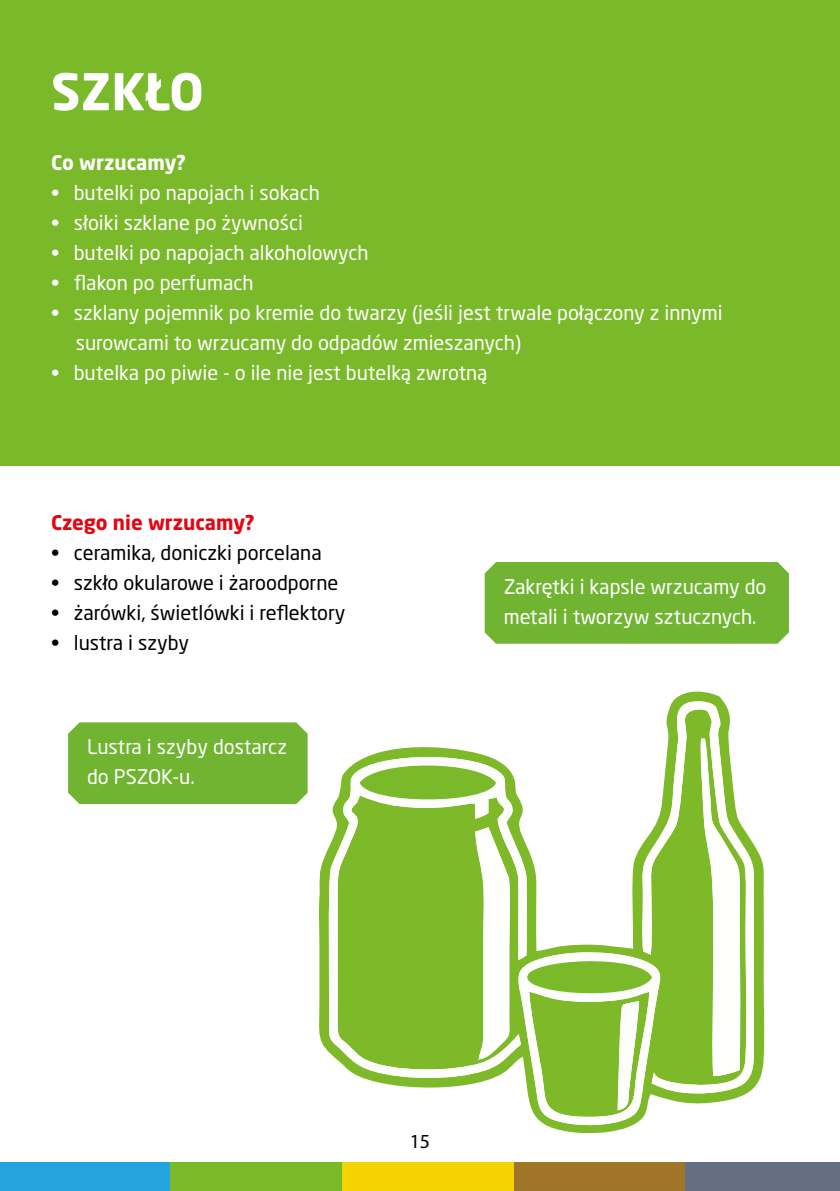
<style>
.page{position:relative;width:840px;height:1191px;background:#fff}
.page>*{position:absolute;margin:0;border:0;box-sizing:border-box;transform-origin:0 0}
.t1{font:700 50px "Neo Sans Pro";letter-spacing:-.005em;color:#fff}
.t2{font:20px/30px "Neo Sans Pro";color:#fff}
.t3{font:20px "Neo Sans Pro";color:#000}
.t4{font:700 20px "Neo Sans Pro";color:#e30613}
.t5{font:700 20px "Neo Sans Pro";color:#fff}
.t6{font:20px "Myriad Pro";color:#000}
</style>
<div class="page">
<div style="left:0;top:1162px;width:171px;height:29px;background:#23a4de"></div>
<div style="left:170px;top:1162px;width:172px;height:29px;background:#7ab929"></div>
<div style="left:342px;top:1162px;width:171px;height:29px;background:#f4d300"></div>
<div style="left:513px;top:1162px;width:172px;height:29px;background:#9f7527"></div>
<div style="left:685px;top:1162px;width:154px;height:29px;background:#656f84"></div>
<div style="left:484px;top:562px;width:304px;height:81px;background:#70b432"></div>
<div style="left:68px;top:722px;width:239px;height:82px;background:#70b432"></div>
<div style="left:0;top:0;width:839px;height:465px;background:#7ab929"></div>
<svg style="left:318px;top:691px;width:447px;height:443px"></svg>
<svg style="left:327px;top:753px;width:199px;height:327px;fill:#7db928"></svg>
<svg style="left:639px;top:700px;width:115px;height:393px;fill:#7eb92a"></svg>
<svg style="left:359px;top:759px;width:136px;height:46px"></svg>
<svg style="left:475px;top:827px;width:187px;height:299px"></svg>
<h1 class="t1" style="left:51px;top:60px;width:154px">SZKŁO</h1>
<p class="t5" style="left:51px;top:150px;width:136px">Co wrzucamy?</p>
<p class="t2" style="left:51px;top:178px;width:270px">• butelki po napojach i sokach</p>
<p class="t2" style="left:51px;top:208px;width:253px">• słoiki szklane po żywności</p>
<p class="t2" style="left:51px;top:238px;width:319px">• butelki po napojach alkoholowych</p>
<p class="t2" style="left:51px;top:268px;width:204px">• flakon po perfumach</p>
<p class="t2" style="left:76px;top:298px;width:648px;text-indent:-25px">• szklany pojemnik po kremie do twarzy (jeśli jest trwale połączony z innymi surowcami to wrzucamy do odpadów zmieszanych)</p>
<p class="t2" style="left:51px;top:358px;width:438px">• butelka po piwie - o ile nie jest butelką zwrotną</p>
<p class="t4" style="left:51px;top:510px;width:205px">Czego nie wrzucamy?</p>
<p class="t3" style="left:51px;top:541px;width:272px">• ceramika, doniczki porcelana</p>
<p class="t3" style="left:51px;top:571px;width:289px">• szkło okularowe i żaroodporne</p>
<p class="t3" style="left:51px;top:601px;width:296px">• żarówki, świetlówki i reflektory</p>
<p class="t3" style="left:51px;top:631px;width:140px">• lustra i szyby</p>
<p class="t2" style="left:87px;top:731px;width:201px">Lustra i szyby dostarcz do PSZOK-u.</p>
<p class="t2" style="left:503px;top:571px;width:264px">Zakrętki i kapsle wrzucamy do metali i tworzyw sztucznych.</p>
<p class="t6" style="left:409px;top:1129px;width:22px">15</p>
</div>
